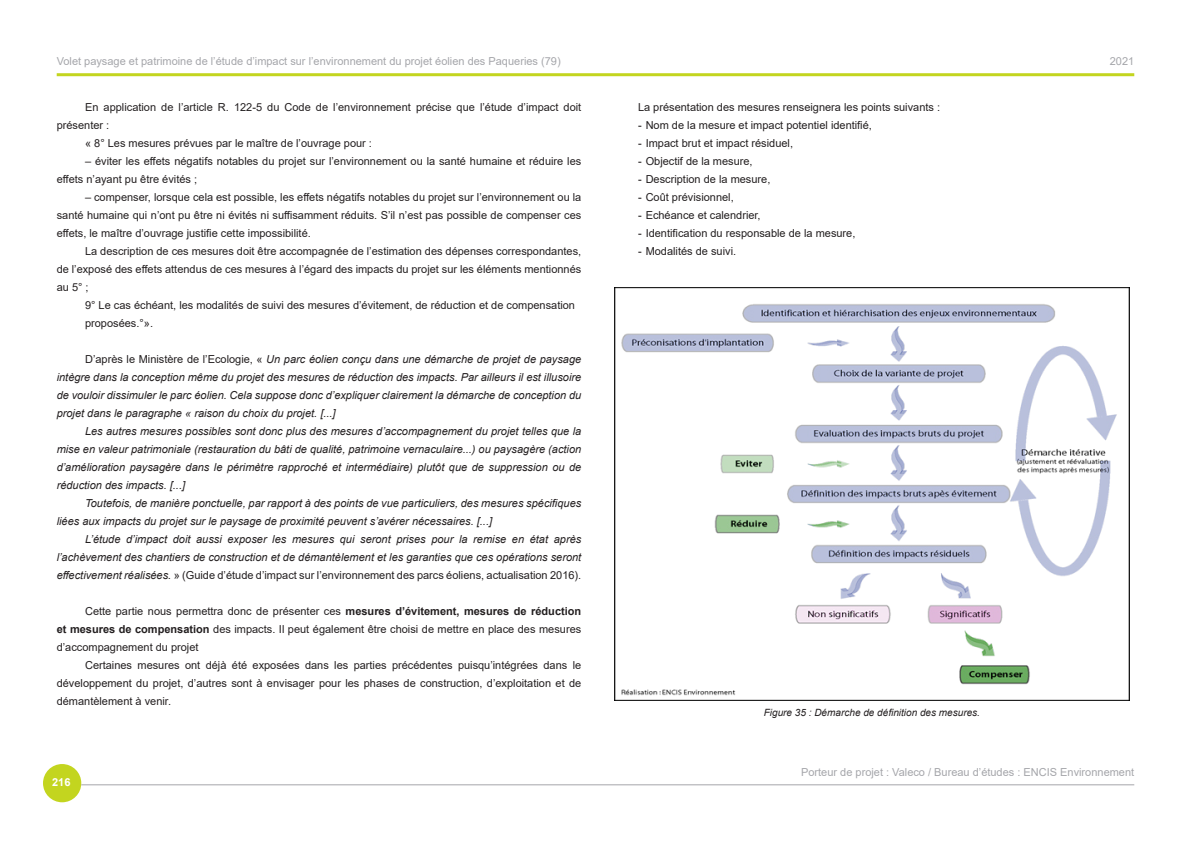
<style>
.page{position:relative;width:1191px;height:842px;background:#fff}
.page>*{position:absolute;margin:0;border:0;box-sizing:border-box;transform-origin:0 0}
.Texte{font:11px/18px "Arial";color:#231f20;text-align:justify}
.Texte-2{font:italic 11px/18px "Arial";color:#231f20;text-align:justify}
.t1{font:11px "Arial";color:#a5a6aa}
.t2{font:700 11px "Arial";color:#fff}
.t3{font:italic 10px "Arial";color:#231f20}
.s1{font-style:normal}
.s2{font-weight:700}
</style>
<div class="page">
<div style="left:43px;top:764px;width:38px;height:38px;background:#c3d51f;border-radius:50%"></div>
<hr style="left:81px;top:784px;width:1053px;height:1px;background:#a5a6aa">
<hr style="left:57px;top:73px;width:1077px;height:3px;background:#c3d51f">
<img style="left:615px;top:287px;width:514px;height:413px">
<p class="t1" style="left:57px;top:53px;width:505px">Volet paysage et patrimoine de l’étude d’impact sur l’environnement du projet éolien des Paqueries (79)</p>
<p class="t1" style="left:1109px;top:53px;width:26px">2021</p>
<p class="Texte" style="left:57px;top:98px;width:526px;text-indent:28px">En application de l’article R. 122-5 du Code de l’environnement précise que l’étude d’impact doit présenter :</p>
<p class="Texte" style="left:85px;top:134px;width:288px">« 8° Les mesures prévues par le maître de l’ouvrage pour :</p>
<p class="Texte" style="left:57px;top:152px;width:526px;text-indent:28px">– éviter les effets négatifs notables du projet sur l’environnement ou la santé humaine et réduire les effets n’ayant pu être évités ;</p>
<p class="Texte" style="left:57px;top:188px;width:526px;text-indent:28px">– compenser, lorsque cela est possible, les effets négatifs notables du projet sur l’environnement ou la santé humaine qui n’ont pu être ni évités ni suffisamment réduits. S’il n’est pas possible de compenser ces effets, le maître d’ouvrage justifie cette impossibilité.</p>
<p class="Texte" style="left:57px;top:242px;width:526px;text-indent:28px">La description de ces mesures doit être accompagnée de l’estimation des dépenses correspondantes, de l’exposé des effets attendus de ces mesures à l’égard des impacts du projet sur les éléments mentionnés au 5° ;</p>
<p class="Texte" style="left:85px;top:296px;width:491px">9° Le cas échéant, les modalités de suivi des mesures d’évitement, de réduction et de compensation</p>
<p class="Texte" style="left:85px;top:314px;width:69px">proposées.°».</p>
<p class="Texte-2" style="left:57px;top:351px;width:526px;text-indent:28px"><span class="s1">D’après le Ministère de l’Ecologie, «</span> Un parc éolien conçu dans une démarche de projet de paysage intègre dans la conception même du projet des mesures de réduction des impacts. Par ailleurs il est illusoire de vouloir dissimuler le parc éolien. Cela suppose donc d’expliquer clairement la démarche de conception du projet dans le paragraphe « raison du choix du projet. [...]</p>
<p class="Texte-2" style="left:57px;top:423px;width:526px;text-indent:28px">Les autres mesures possibles sont donc plus des mesures d’accompagnement du projet telles que la mise en valeur patrimoniale (restauration du bâti de qualité, patrimoine vernaculaire...) ou paysagère (action d’amélioration paysagère dans le périmètre rapproché et intermédiaire) plutôt que de suppression ou de réduction des impacts. [...]</p>
<p class="Texte-2" style="left:57px;top:495px;width:526px;text-indent:28px">Toutefois, de manière ponctuelle, par rapport à des points de vue particuliers, des mesures spécifiques liées aux impacts du projet sur le paysage de proximité peuvent s’avérer nécessaires. [...]</p>
<p class="Texte-2" style="left:57px;top:531px;width:526px;text-indent:28px">L’étude d’impact doit aussi exposer les mesures qui seront prises pour la remise en état après l’achèvement des chantiers de construction et de démantèlement et les garanties que ces opérations seront effectivement réalisées. <span class="s1">» (Guide d’étude d’impact sur l’environnement des parcs éoliens, actualisation 2016).</span></p>
<p class="Texte" style="left:57px;top:602px;width:526px;text-indent:28px">Cette partie nous permettra donc de présenter ces <span class="s2">mesures d’évitement, mesures de réduction et mesures de compensation</span> des impacts. Il peut également être choisi de mettre en place des mesures d’accompagnement du projet</p>
<p class="Texte" style="left:57px;top:656px;width:526px;text-indent:28px">Certaines mesures ont déjà été exposées dans les parties précédentes puisqu’intégrées dans le développement du projet, d’autres sont à envisager pour les phases de construction, d’exploitation et de démantèlement à venir.</p>
<p class="Texte" style="left:638px;top:98px;width:304px">La présentation des mesures renseignera les points suivants :</p>
<p class="Texte" style="left:638px;top:116px;width:235px">- Nom de la mesure et impact potentiel identifié,</p>
<p class="Texte" style="left:638px;top:134px;width:156px">- Impact brut et impact résiduel,</p>
<p class="Texte" style="left:638px;top:152px;width:116px">- Objectif de la mesure,</p>
<p class="Texte" style="left:638px;top:170px;width:134px">- Description de la mesure,</p>
<p class="Texte" style="left:638px;top:188px;width:97px">- Coût prévisionnel,</p>
<p class="Texte" style="left:638px;top:206px;width:124px">- Echéance et calendrier,</p>
<p class="Texte" style="left:638px;top:224px;width:219px">- Identification du responsable de la mesure,</p>
<p class="Texte" style="left:638px;top:242px;width:100px">- Modalités de suivi.</p>
<p class="t2" style="left:52px;top:774px;width:20px">216</p>
<p class="t3" style="left:764px;top:706px;width:218px">Figure 35 : Démarche de définition des mesures.</p>
<p class="t1" style="left:801px;top:764px;width:335px">Porteur de projet : Valeco / Bureau d’études : ENCIS Environnement</p>
</div>
